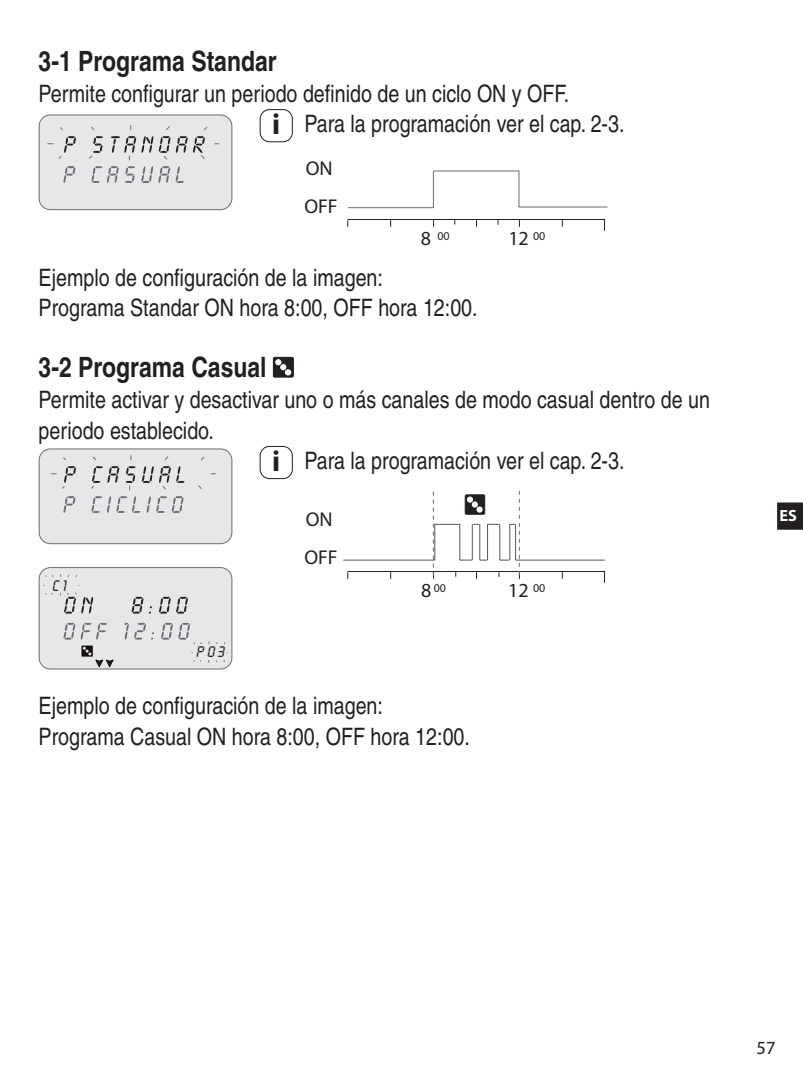
<style>
.page{position:relative;width:803px;height:1066px;background:#fff}
.page>*{position:absolute;margin:0;border:0;box-sizing:border-box;transform-origin:0 0}
.t1{font:700 29.6px "Myriad Pro";color:#231f20}
.t2{font:700 condensed 28px "Helvetica";color:#231f20}
.t3{font:condensed 24px/30.8px "Helvetica";color:#231f20}
.t4{font:20px/38px "Myriad Pro";color:#231f20}
.t5{font:18.4px "Myriad Pro";color:#231f20}
.t6{font:700 16.4px "Myriad Pro";color:#fff}
.t7{font:16px "Lcd D";color:#231f20}
.t8{font:12px "Myriad Pro";color:#231f20}
.s1{font-size:20px}
</style>
<div class="page">
<svg style="left:777px;top:502px;width:26px;height:28px"></svg>
<div style="left:39px;top:115px;width:193px;height:95px;background:#e6e7e9;border-radius:11px"></div>
<div style="left:39px;top:114px;width:193px;height:96px;border:1px solid #6c6d70;border-radius:11px"></div>
<svg style="left:47px;top:125px;width:173px;height:58px"></svg>
<hr style="left:348px;top:219px;width:256px;height:1px;background:#231f20">
<svg style="left:604px;top:219px;width:1px;height:12px"></svg>
<hr style="left:348px;top:207px;width:85px;height:1px;background:#6c6d70">
<hr style="left:433px;top:171px;width:1px;height:37px;background:#6c6d70">
<hr style="left:433px;top:170px;width:86px;height:2px;background:#6c6d70">
<hr style="left:518px;top:171px;width:2px;height:36px;background:#6c6d70">
<hr style="left:519px;top:206px;width:89px;height:2px;background:#6c6d70">
<svg style="left:273px;top:357px;width:21px;height:21px"></svg>
<div style="left:39px;top:449px;width:193px;height:95px;background:#e6e7e9;border-radius:11px"></div>
<div style="left:39px;top:448px;width:193px;height:96px;border:1px solid #6c6d70;border-radius:11px"></div>
<svg style="left:51px;top:455px;width:165px;height:58px"></svg>
<div style="left:39px;top:567px;width:193px;height:102px;background:#e6e7e9;border-radius:11px"></div>
<div style="left:39px;top:567px;width:193px;height:102px;border:1px solid #6c6d70;border-radius:11px"></div>
<svg style="left:132px;top:597px;width:11px;height:16px"></svg>
<svg style="left:159px;top:597px;width:29px;height:16px"></svg>
<svg style="left:64px;top:623px;width:11px;height:16px"></svg>
<svg style="left:81px;top:623px;width:26px;height:16px"></svg>
<svg style="left:124px;top:623px;width:30px;height:16px"></svg>
<svg style="left:161px;top:623px;width:41px;height:21px"></svg>
<svg style="left:81px;top:645px;width:34px;height:24px"></svg>
<svg style="left:60px;top:592px;width:33px;height:21px"></svg>
<hr style="left:348px;top:571px;width:256px;height:1px;background:#231f20">
<svg style="left:604px;top:571px;width:1px;height:12px"></svg>
<hr style="left:343px;top:559px;width:92px;height:2px;background:#57585a">
<hr style="left:516px;top:559px;width:89px;height:2px;background:#57585a">
<svg style="left:433px;top:491px;width:87px;height:88px"></svg>
<div style="left:260px;top:109px;width:33px;height:33px;border:1px solid #231f20;border-radius:9px"></div>
<div style="left:260px;top:446px;width:33px;height:33px;border:1px solid #231f20;border-radius:9px"></div>
<p class="t2" style="left:39px;top:44px;width:240px">3-1 Programa Standar</p>
<p class="t3" style="left:304px;top:78px;width:322px;text-indent:-266px">Permite configurar un periodo definido de un ciclo ON y OFF.<br>Para la programación ver el cap. 2-3.</p>
<p class="t1" style="left:272px;top:105px;width:10px">i</p>
<p class="t4" style="left:304px;top:149px;width:35px">ON<br>OFF</p>
<p class="t8" style="left:421px;top:228px;width:30px"><span class="s1">8</span> 00</p>
<p class="t4" style="left:508px;top:219px;width:38px">12 <sup>00</sup></p>
<p class="t3" style="left:39px;top:262px;width:441px">Ejemplo de configuración de la imagen:<br>Programa Standar ON hora 8:00, OFF hora 12:00.</p>
<p class="t2" style="left:39px;top:350px;width:230px">3-2 Programa Casual</p>
<p class="t3" style="left:39px;top:384px;width:673px">Permite activar y desactivar uno o más canales de modo casual dentro de un periodo establecido.</p>
<p class="t7" style="left:52px;top:577px;width:16px">c1</p>
<p class="t7" style="left:196px;top:644px;width:30px">P03</p>
<p class="t1" style="left:272px;top:442px;width:10px">i</p>
<p class="t3" style="left:304px;top:445px;width:322px">Para la programación ver el cap. 2-3.</p>
<p class="t4" style="left:304px;top:500px;width:35px">ON<br>OFF</p>
<p class="t8" style="left:421px;top:580px;width:26px"><span class="s1">8</span>00</p>
<p class="t4" style="left:508px;top:571px;width:38px">12 <sup>00</sup></p>
<p class="t3" style="left:39px;top:690px;width:433px">Ejemplo de configuración de la imagen:<br>Programa Casual ON hora 8:00, OFF hora 12:00.</p>
<p class="t6" style="left:779px;top:505px;width:19px">ES</p>
<p class="t5" style="left:757px;top:1036px;width:21px">57</p>
</div>
